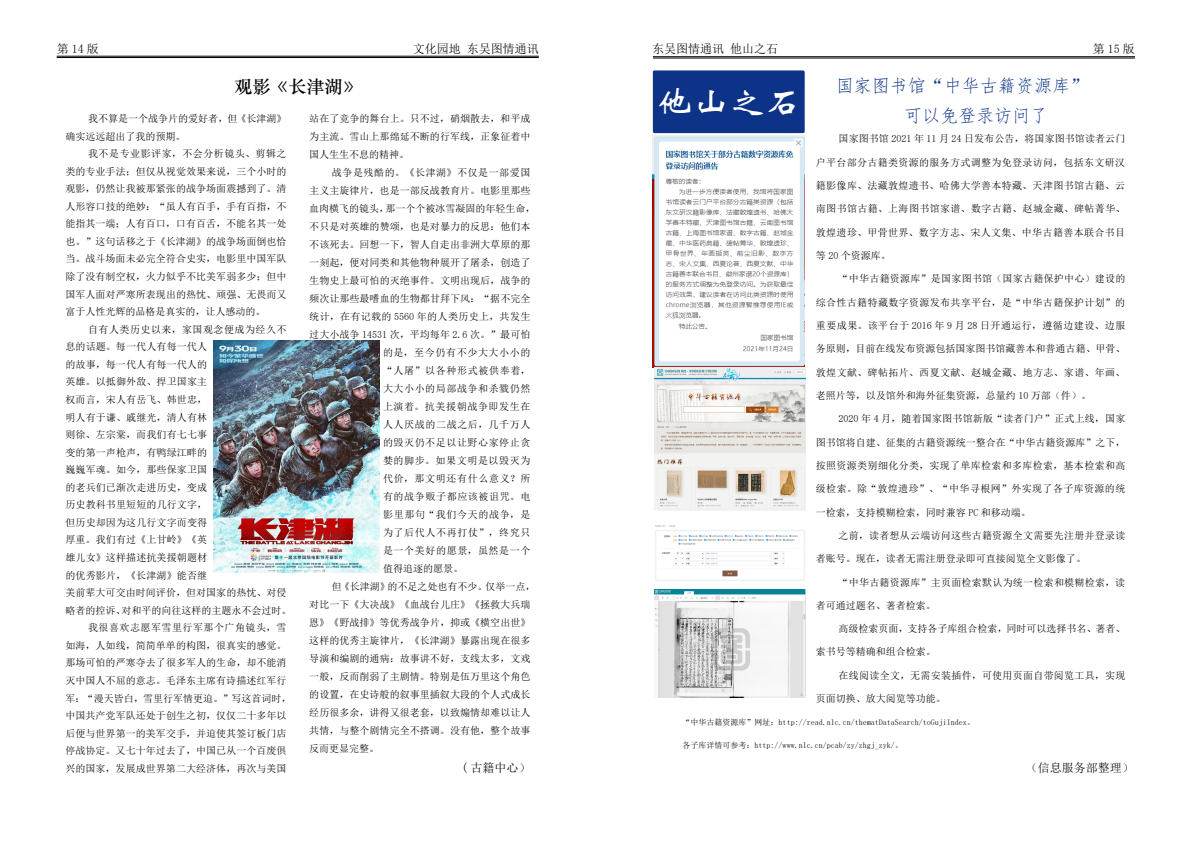
<style>
.page{position:relative;width:1191px;height:842px;background:#fff}
.page>*{position:absolute;margin:0;border:0;box-sizing:border-box;transform-origin:0 0}
.t1{font:36px "ST Xinwei";color:#fff}
.t2{font:18px/30.4px "Fang Song";color:#0c3388}
.t3{font:18px "ST Zhongsong";color:#000}
.t4{font:12px "Sim Sun";color:#000}
.t5{font:10px/17.6px "Sim Sun";letter-spacing:.005em;color:#000;text-align:justify}
.t6{font:10px "Sim Sun";letter-spacing:.035em;color:#000}
.t7{font:10px "Sim Sun";letter-spacing:.04em;color:#000}
.t8{font:10px "Sim Sun";letter-spacing:.06em;color:#000}
.t9{font:10px "Sim Sun";letter-spacing:.025em;color:#000}
.t10{font:10px "Sim Sun";letter-spacing:.05em;color:#000}
.t11{font:10px "Sim Sun";letter-spacing:.065em;color:#000}
.t12{font:10px "Sim Sun";letter-spacing:.055em;color:#000}
.t13{font:10px "Sim Sun";letter-spacing:.03em;color:#000}
.t14{font:8px "Sim Sun";color:#000}
</style>
<div class="page">
<hr style="left:57px;top:56px;width:482px;height:1px;background:#000">
<hr style="left:57px;top:57px;width:482px;height:1px;background:#000">
<hr style="left:653px;top:56px;width:482px;height:1px;background:#000">
<hr style="left:653px;top:58px;width:482px;height:1px;background:#000">
<div style="left:653px;top:71px;width:151px;height:62px;background:#0c3388"></div>
<img style="left:653px;top:135px;width:151px;height:232px">
<img style="left:654px;top:368px;width:152px;height:142px">
<img style="left:654px;top:589px;width:152px;height:109px">
<img style="left:655px;top:525px;width:150px;height:56px">
<img style="left:214px;top:340px;width:165px;height:232px">
<p class="t4" style="left:57px;top:43px;width:43px">第14版</p>
<p class="t4" style="left:413px;top:43px;width:127px">文化园地 东吴图情通讯</p>
<p class="t4" style="left:652px;top:43px;width:127px">东吴图情通讯 他山之石</p>
<p class="t4" style="left:1093px;top:43px;width:43px">第15版</p>
<h2 class="t3" style="left:235px;top:74px;width:127px">观影《长津湖》</h2>
<h2 class="t2" style="left:904px;top:70px;width:185px;text-indent:-68px">国家图书馆“中华古籍资源库”可以免登录访问了</h2>
<p class="t5" style="left:838px;top:130px;width:288px">国家图书馆 2021 年 11 月 24 日发布公告，将国家图书馆读者云门</p>
<p class="t6" style="left:816px;top:157px;width:311px">户平台部分古籍类资源的服务方式调整为免登录访问，包括东文研汉</p>
<p class="t6" style="left:816px;top:180px;width:311px">籍影像库、法藏敦煌遗书、哈佛大学善本特藏、天津图书馆古籍、云</p>
<p class="t7" style="left:816px;top:204px;width:311px">南图书馆古籍、上海图书馆家谱、数字古籍、赵城金藏、碑帖菁华、</p>
<p class="t6" style="left:816px;top:227px;width:311px">敦煌遗珍、甲骨世界、数字方志、宋人文集、中华古籍善本联合书目</p>
<p class="t5" style="left:816px;top:247px;width:76px">等 20 个资源库。</p>
<p class="t9" style="left:838px;top:274px;width:288px">“中华古籍资源库”是国家图书馆（国家古籍保护中心）建设的</p>
<p class="t6" style="left:816px;top:297px;width:311px">综合性古籍特藏数字资源发布共享平台，是“中华古籍保护计划”的</p>
<p class="t10" style="left:816px;top:320px;width:311px">重要成果。该平台于 2016 年 9 月 28 日开通运行，遵循边建设、边服</p>
<p class="t5" style="left:816px;top:340px;width:311px">务原则，目前在线发布资源包括国家图书馆藏善本和普通古籍、甲骨、</p>
<p class="t7" style="left:816px;top:367px;width:311px">敦煌文献、碑帖拓片、西夏文献、赵城金藏、地方志、家谱、年画、</p>
<p class="t5" style="left:816px;top:386px;width:276px">老照片等，以及馆外和海外征集资源，总量约 10 万部（件）。</p>
<p class="t5" style="left:838px;top:410px;width:288px">2020 年 4 月，随着国家图书馆新版“读者门户”正式上线，国家</p>
<p class="t5" style="left:816px;top:433px;width:311px">图书馆将自建、征集的古籍资源统一整合在“中华古籍资源库”之下，</p>
<p class="t6" style="left:816px;top:460px;width:311px">按照资源类别细化分类，实现了单库检索和多库检索，基本检索和高</p>
<p class="t7" style="left:816px;top:484px;width:311px">级检索。除“敦煌遗珍”、“中华寻根网”外实现了各子库资源的统</p>
<p class="t5" style="left:816px;top:503px;width:217px">一检索，支持模糊检索，同时兼容 PC 和移动端。</p>
<p class="t9" style="left:838px;top:530px;width:288px">之前，读者想从云端访问这些古籍资源全文需要先注册并登录读</p>
<p class="t5" style="left:816px;top:550px;width:271px">者账号。现在，读者无需注册登录即可直接阅览全文影像了。</p>
<p class="t9" style="left:838px;top:577px;width:288px">“中华古籍资源库”主页面检索默认为统一检索和模糊检索，读</p>
<p class="t5" style="left:816px;top:596px;width:121px">者可通过题名、著者检索。</p>
<p class="t5" style="left:838px;top:620px;width:288px">高级检索页面，支持各子库组合检索，同时可以选择书名、著者、</p>
<p class="t5" style="left:816px;top:643px;width:121px">索书号等精确和组合检索。</p>
<p class="t13" style="left:838px;top:670px;width:288px">在线阅读全文，无需安装插件，可使用页面自带阅览工具，实现</p>
<p class="t5" style="left:816px;top:690px;width:131px">页面切换、放大阅览等功能。</p>
<p class="t14" style="left:682px;top:718px;width:293px">“中华古籍资源库”网址：http://read.nlc.cn/thematDataSearch/toGujiIndex。</p>
<p class="t14" style="left:682px;top:741px;width:221px">各子库详情可参考：http://www.nlc.cn/pcab/zy/zhgj_zyk/。</p>
<p class="t4" style="left:1025px;top:761px;width:109px">（信息服务部整理）</p>
<h1 class="t1" style="left:657px;top:84px;width:145px">他山之石</h1>
<p class="t5" style="left:65px;top:110px;width:223px;text-indent:23px">我不算是一个战争片的爱好者，但《长津湖》确实远远超出了我的预期。</p>
<p class="t5" style="left:65px;top:145px;width:223px;text-indent:23px">我不是专业影评家，不会分析镜头、剪辑之类的专业手法；但仅从视觉效果来说，三个小时的观影，仍然让我被那紧张的战争场面震撼到了。清人形容口技的绝妙：“虽人有百手，手有百指，不能指其一端；人有百口，口有百舌，不能名其一处也。”这句话移之于《长津湖》的战争场面倒也恰当。战斗场面未必完全符合史实，电影里中国军队除了没有制空权，火力似乎不比美军弱多少；但中国军人面对严寒所表现出的热忱、顽强、无畏而又富于人性光辉的品格是真实的，让人感动的。</p>
<p class="t10" style="left:88px;top:324px;width:200px">自有人类历史以来，家国观念便成为经久不</p>
<p class="t5" style="left:65px;top:338px;width:143px">息的话题。每一代人有每一代人</p>
<p class="t5" style="left:65px;top:355px;width:143px">的故事，每一代人有每一代人的</p>
<p class="t5" style="left:65px;top:373px;width:143px">英雄。以抵御外敌、捍卫国家主</p>
<p class="t5" style="left:65px;top:391px;width:143px">权而言，宋人有岳飞、韩世忠，</p>
<p class="t5" style="left:65px;top:408px;width:143px">明人有于谦、戚继光，清人有林</p>
<p class="t5" style="left:65px;top:426px;width:143px">则徐、左宗棠，而我们有七七事</p>
<p class="t5" style="left:65px;top:443px;width:143px">变的第一声枪声，有鸭绿江畔的</p>
<p class="t5" style="left:65px;top:461px;width:143px">巍巍军魂。如今，那些保家卫国</p>
<p class="t5" style="left:65px;top:478px;width:143px">的老兵们已渐次走进历史，变成</p>
<p class="t5" style="left:65px;top:496px;width:143px">历史教科书里短短的几行文字，</p>
<p class="t5" style="left:65px;top:513px;width:143px">但历史却因为这几行文字而变得</p>
<p class="t5" style="left:65px;top:531px;width:143px">厚重。我们有过《上甘岭》《英</p>
<p class="t5" style="left:65px;top:549px;width:143px">雄儿女》这样描述抗美援朝题材</p>
<p class="t5" style="left:65px;top:566px;width:143px">的优秀影片，《长津湖》能否继</p>
<p class="t5" style="left:65px;top:584px;width:223px">美前辈大可交由时间评价，但对国家的热忱、对侵</p>
<p class="t5" style="left:65px;top:601px;width:228px">略者的控诉、对和平的向往这样的主题永不会过时。</p>
<p class="t10" style="left:88px;top:623px;width:200px">我很喜欢志愿军雪里行军那个广角镜头，雪</p>
<p class="t5" style="left:65px;top:636px;width:223px">如海，人如线，简简单单的构图，很真实的感觉。</p>
<p class="t5" style="left:65px;top:654px;width:223px">那场可怕的严寒夺去了很多军人的生命，却不能消</p>
<p class="t5" style="left:65px;top:672px;width:223px">灭中国人不屈的意志。毛泽东主席有诗描述红军行</p>
<p class="t5" style="left:65px;top:689px;width:228px">军：“漫天皆白，雪里行军情更迫。”写这首词时，</p>
<p class="t5" style="left:65px;top:707px;width:223px">中国共产党军队还处于创生之初，仅仅二十多年以</p>
<p class="t5" style="left:65px;top:724px;width:223px">后便与世界第一的美军交手，并迫使其签订板门店</p>
<p class="t5" style="left:65px;top:742px;width:223px">停战协定。又七十年过去了，中国已从一个百废俱</p>
<p class="t5" style="left:65px;top:759px;width:223px">兴的国家，发展成世界第二大经济体，再次与美国</p>
<p class="t5" style="left:309px;top:109px;width:223px;line-height:18px">站在了竞争的舞台上。只不过，硝烟散去，和平成为主流。雪山上那绵延不断的行军线，正象征着中国人生生不息的精神。</p>
<p class="t12" style="left:332px;top:167px;width:200px">战争是残酷的。《长津湖》不仅是一部爱国</p>
<p class="t5" style="left:309px;top:182px;width:223px">主义主旋律片，也是一部反战教育片。电影里那些</p>
<p class="t5" style="left:309px;top:200px;width:228px">血肉横飞的镜头，那一个个被冰雪凝固的年轻生命，</p>
<p class="t5" style="left:309px;top:218px;width:223px">不只是对英雄的赞颂，也是对暴力的反思：他们本</p>
<p class="t5" style="left:309px;top:236px;width:223px">不该死去。回想一下，智人自走出非洲大草原的那</p>
<p class="t5" style="left:309px;top:254px;width:223px">一刻起，便对同类和其他物种展开了屠杀，创造了</p>
<p class="t5" style="left:309px;top:272px;width:223px">生物史上最可怕的灭绝事件。文明出现后，战争的</p>
<p class="t5" style="left:309px;top:290px;width:223px">频次让那些最嗜血的生物都甘拜下风：“据不完全</p>
<p class="t7" style="left:309px;top:311px;width:223px">统计，在有记载的 5560 年的人类历史上，共发生</p>
<p class="t5" style="left:309px;top:326px;width:223px">过大小战争 14531 次，平均每年 2.6 次。”最可怕</p>
<p class="t8" style="left:383px;top:347px;width:149px">的是，至今仍有不少大大小小的</p>
<p class="t11" style="left:383px;top:365px;width:149px">“人屠”以各种形式被供奉着，</p>
<p class="t12" style="left:383px;top:383px;width:149px">大大小小的局部战争和杀戮仍然</p>
<p class="t8" style="left:383px;top:401px;width:149px">上演着。抗美援朝战争即发生在</p>
<p class="t8" style="left:383px;top:419px;width:149px">人人厌战的二战之后，几千万人</p>
<p class="t12" style="left:383px;top:437px;width:149px">的毁灭仍不足以让野心家停止贪</p>
<p class="t8" style="left:383px;top:455px;width:149px">婪的脚步。如果文明是以毁灭为</p>
<p class="t11" style="left:383px;top:473px;width:149px">代价，那文明还有什么意义？所</p>
<p class="t8" style="left:383px;top:491px;width:149px">有的战争贩子都应该被诅咒。电</p>
<p class="t11" style="left:383px;top:509px;width:149px">影里那句“我们今天的战争，是</p>
<p class="t11" style="left:383px;top:527px;width:149px">为了后代人不再打仗”，终究只</p>
<p class="t8" style="left:383px;top:545px;width:149px">是一个美好的愿景，虽然是一个</p>
<p class="t5" style="left:383px;top:559px;width:81px">值得追逐的愿景。</p>
<p class="t5" style="left:332px;top:577px;width:205px">但《长津湖》的不足之处也有不少。仅举一点，</p>
<p class="t5" style="left:309px;top:595px;width:223px">对比一下《大决战》《血战台儿庄》《拯救大兵瑞</p>
<p class="t5" style="left:309px;top:613px;width:223px">恩》《野战排》等优秀战争片，抑或《横空出世》</p>
<p class="t5" style="left:309px;top:631px;width:223px">这样的优秀主旋律片，《长津湖》暴露出现在很多</p>
<p class="t5" style="left:309px;top:649px;width:223px">导演和编剧的通病：故事讲不好，支线太多，文戏</p>
<p class="t5" style="left:309px;top:667px;width:223px">一般，反而削弱了主剧情。特别是伍万里这个角色</p>
<p class="t5" style="left:309px;top:685px;width:223px">的设置，在史诗般的叙事里插叙大段的个人式成长</p>
<p class="t5" style="left:309px;top:703px;width:223px">经历很多余，讲得又很老套，以致煽情却难以让人</p>
<p class="t5" style="left:309px;top:721px;width:223px">共情，与整个剧情完全不搭调。没有他，整个故事</p>
<p class="t5" style="left:309px;top:739px;width:71px">反而更显完整。</p>
<p class="t4" style="left:461px;top:761px;width:70px">( 古籍中心）</p>
</div>
